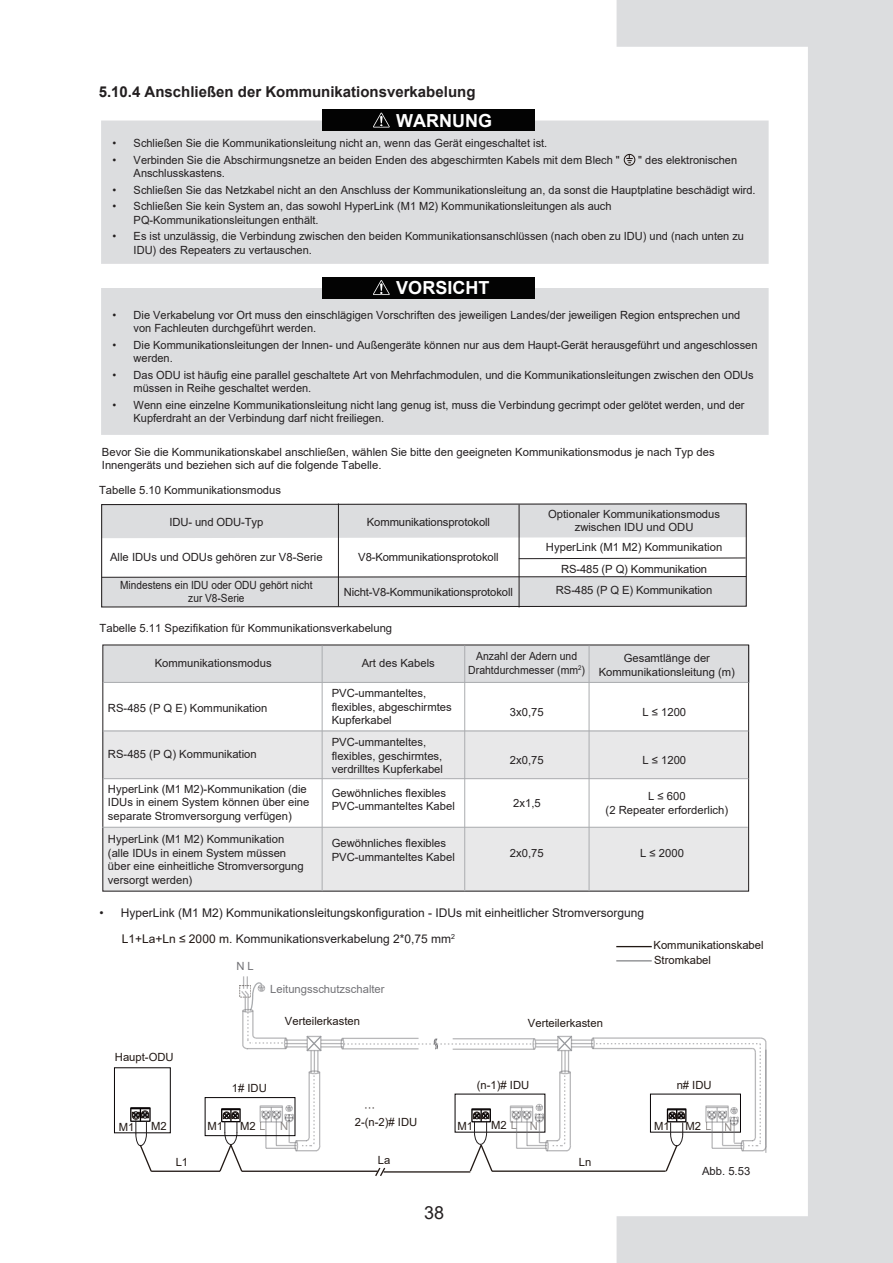
<style>
.page{position:relative;width:893px;height:1263px;background:#fff}
.page>*{position:absolute;margin:0;border:0;box-sizing:border-box;transform-origin:0 0}
.t1{font:700 18px "Arial";color:#fff}
.t2{font:18px "Arial";color:#231f20}
.t3{font:700 15px "Arial";color:#231f20}
.t4{font:12px "Arial";color:#231f20}
.t5{font:11.25px/13.5px "Arial";color:#231f20}
.t6{font:11.25px "Arial";color:#211814}
.t7{font:11.25px/13.5px "Arial";color:#231f20;text-align:center;scale:.9 1}
.t8{font:11.25px/13.5px "Arial";color:#231f20;text-align:center;scale:.93 1}
.t9{font:11.25px "Arial";color:#727276}
.s1{color:#211814}
</style>
<div class="page">
<svg style="left:617px;top:0;width:276px;height:1263px;fill:#dcdddf"></svg>
<div style="left:101px;top:121px;width:668px;height:143px;background:#dcdddf"></div>
<div style="left:322px;top:109px;width:213px;height:22px;background:#030303"></div>
<svg style="left:373px;top:113px;width:17px;height:15px"></svg>
<div style="left:624px;top:154px;width:11px;height:11px;border:1px solid #1e1411;border-radius:50%"></div>
<svg style="left:626px;top:154px;width:7px;height:9px"></svg>
<div style="left:101px;top:288px;width:668px;height:147px;background:#dcdddf"></div>
<div style="left:322px;top:277px;width:213px;height:21px;background:#030303"></div>
<svg style="left:373px;top:280px;width:17px;height:15px"></svg>
<svg style="left:101px;top:503px;width:646px;height:105px"></svg>
<hr style="left:338px;top:504px;width:1px;height:102px;background:#231f20">
<svg style="left:101px;top:576px;width:646px;height:30px;background:#d4d5d7"></svg>
<svg style="left:518px;top:557px;width:228px;height:2px"></svg>
<div style="left:103px;top:827px;width:646px;height:64px;background:#e8e8e9"></div>
<div style="left:103px;top:731px;width:646px;height:48px;background:#e8e8e9"></div>
<div style="left:103px;top:645px;width:646px;height:37px;background:#dcdddf"></div>
<hr style="left:322px;top:645px;width:1px;height:246px;background:#aaacaf">
<hr style="left:464px;top:645px;width:1px;height:246px;background:#aaacaf">
<hr style="left:589px;top:645px;width:1px;height:246px;background:#aaacaf">
<hr style="left:103px;top:731px;width:645px;height:1px;background:#aaacaf">
<hr style="left:103px;top:778px;width:645px;height:1px;background:#aaacaf">
<hr style="left:102px;top:827px;width:646px;height:1px;background:#aaacaf">
<hr style="left:103px;top:682px;width:645px;height:1px;background:#aaacaf">
<div style="left:114px;top:1067px;width:57px;height:66px;border:1px solid #070304"></div>
<div style="left:130px;top:1107px;width:21px;height:15px;border:1px solid #070304"></div>
<svg style="left:131px;top:1108px;width:22px;height:64px"></svg>
<hr style="left:616px;top:946px;width:36px;height:1px;background:#211814">
<hr style="left:616px;top:960px;width:36px;height:1px;background:#86888b">
<hr style="left:151px;top:1170px;width:69px;height:2px;background:#211814">
<svg style="left:218px;top:976px;width:549px;height:201px"></svg>
<div style="left:205px;top:1097px;width:90px;height:39px;border:1px solid #070304"></div>
<hr style="left:519px;top:505px;width:1px;height:102px;background:#231f20">
<h2 class="t3" style="left:99px;top:81px;width:378px">5.10.4 Anschließen der Kommunikationsverkabelung</h2>
<h1 class="t1" style="left:396px;top:108px;width:97px">WARNUNG</h1>
<p class="t5" style="left:112px;top:136px;width:436px">• Schließen Sie die Kommunikationsleitung nicht an, wenn das Gerät eingeschaltet ist.</p>
<p class="t5" style="left:112px;top:153px;width:509px">• Verbinden Sie die Abschirmungsnetze an beiden Enden des abgeschirmten Kabels mit dem Blech "</p>
<p class="t5" style="left:638px;top:153px;width:100px">" des elektronischen</p>
<p class="t5" style="left:134px;top:167px;width:93px">Anschlusskastens.</p>
<p class="t5" style="left:112px;top:183px;width:645px">• Schließen Sie das Netzkabel nicht an den Anschluss der Kommunikationsleitung an, da sonst die Hauptplatine beschädigt wird.</p>
<p class="t5" style="left:134px;top:200px;width:479px;text-indent:-21px">• Schließen Sie kein System an, das sowohl HyperLink (M1 M2) Kommunikationsleitungen als auch<br>PQ-Kommunikationsleitungen enthält.</p>
<p class="t5" style="left:134px;top:230px;width:612px;text-indent:-21px">• Es ist unzulässig, die Verbindung zwischen den beiden Kommunikationsanschlüssen (nach oben zu IDU) und (nach unten zu<br>IDU) des Repeaters zu vertauschen.</p>
<h1 class="t1" style="left:396px;top:275px;width:95px">VORSICHT</h1>
<p class="t5" style="left:134px;top:308px;width:608px;text-indent:-21px">• Die Verkabelung vor Ort muss den einschlägigen Vorschriften des jeweiligen Landes/der jeweiligen Region entsprechen und von Fachleuten durchgeführt werden.</p>
<p class="t5" style="left:134px;top:338px;width:625px;text-indent:-21px">• Die Kommunikationsleitungen der Innen- und Außengeräte können nur aus dem Haupt-Gerät herausgeführt und angeschlossen werden.</p>
<p class="t5" style="left:134px;top:368px;width:622px;text-indent:-21px">• Das ODU ist häufig eine parallel geschaltete Art von Mehrfachmodulen, und die Kommunikationsleitungen zwischen den ODUs müssen in Reihe geschaltet werden.</p>
<p class="t5" style="left:134px;top:398px;width:612px;text-indent:-21px">• Wenn eine einzelne Kommunikationsleitung nicht lang genug ist, muss die Verbindung gecrimpt oder gelötet werden, und der<br>Kupferdraht an der Verbindung darf nicht freiliegen.</p>
<p class="t5" style="left:102px;top:445px;width:614px">Bevor Sie die Kommunikationskabel anschließen, wählen Sie bitte den geeigneten Kommunikationsmodus je nach Typ des<br>Innengeräts und beziehen sich auf die folgende Tabelle.</p>
<p class="t5" style="left:99px;top:484px;width:183px">Tabelle 5.10 Kommunikationsmodus</p>
<p class="t5" style="left:169px;top:515px;width:95px">IDU- und ODU-Typ</p>
<p class="t5" style="left:110px;top:550px;width:214px">Alle IDUs und ODUs gehören zur V8-Serie</p>
<p class="t7" style="left:120px;top:578px;width:215px">Mindestens ein IDU oder ODU gehört nicht zur V8-Serie</p>
<p class="t5" style="left:367px;top:515px;width:125px">Kommunikationsprotokoll</p>
<p class="t5" style="left:358px;top:550px;width:142px">V8-Kommunikationsprotokoll</p>
<p class="t5" style="left:344px;top:585px;width:171px">Nicht-V8-Kommunikationsprotokoll</p>
<p class="t5" style="left:100px;top:622px;width:294px">Tabelle 5.11 Spezifikation für Kommunikationsverkabelung</p>
<p class="t5" style="left:548px;top:507px;width:173px;text-align:center">Optionaler Kommunikationsmodus zwischen IDU und ODU</p>
<p class="t5" style="left:546px;top:536px;width:178px;line-height:21.6px;text-align:center">HyperLink (M1 M2) Kommunikation<br>RS-485 (P Q) Kommunikation<br>RS-485 (P Q E) Kommunikation</p>
<p class="t5" style="left:155px;top:656px;width:118px">Kommunikationsmodus</p>
<p class="t5" style="left:362px;top:656px;width:75px">Art des Kabels</p>
<p class="t8" style="left:468px;top:649px;width:127px">Anzahl der Adern und<br>Drahtdurchmesser (mm<sup>2</sup>)</p>
<p class="t5" style="left:599px;top:651px;width:138px;text-align:center">Gesamtlänge der<br>Kommunikationsleitung (m)</p>
<p class="t5" style="left:108px;top:701px;width:161px">RS-485 (P Q E) Kommunikation</p>
<p class="t5" style="left:108px;top:747px;width:150px">RS-485 (P Q) Kommunikation</p>
<p class="t5" style="left:108px;top:782px;width:203px">HyperLink (M1 M2)-Kommunikation (die<br>IDUs in einem System können über eine separate Stromversorgung verfügen)</p>
<p class="t5" style="left:108px;top:832px;width:197px">HyperLink (M1 M2) Kommunikation (alle IDUs in einem System müssen über eine einheitliche Stromversorgung versorgt werden)</p>
<p class="t5" style="left:332px;top:686px;width:122px">PVC-ummanteltes, flexibles, abgeschirmtes<br>Kupferkabel</p>
<p class="t5" style="left:332px;top:735px;width:113px">PVC-ummanteltes, flexibles, geschirmtes, verdrilltes Kupferkabel</p>
<p class="t5" style="left:332px;top:786px;width:125px">Gewöhnliches flexibles<br>PVC-ummanteltes Kabel</p>
<p class="t5" style="left:332px;top:836px;width:125px">Gewöhnliches flexibles<br>PVC-ummanteltes Kabel</p>
<p class="t5" style="left:510px;top:705px;width:35px">3х0,75</p>
<p class="t5" style="left:510px;top:753px;width:35px">2х0,75</p>
<p class="t5" style="left:513px;top:796px;width:29px">2х1,5</p>
<p class="t5" style="left:510px;top:846px;width:35px">2х0,75</p>
<p class="t5" style="left:642px;top:705px;width:45px">L ≤ 1200</p>
<p class="t5" style="left:642px;top:753px;width:45px">L ≤ 1200</p>
<p class="t5" style="left:606px;top:790px;width:124px;text-align:center">L ≤ 600<br>(2 Repeater erforderlich)</p>
<p class="t5" style="left:640px;top:846px;width:45px">L ≤ 2000</p>
<p class="t4" style="left:100px;top:904px;width:546px">• HyperLink (M1 M2) Kommunikationsleitungskonfiguration - IDUs mit einheitlicher Stromversorgung</p>
<p class="t4" style="left:122px;top:931px;width:335px"><span class="s1">L1+La+Ln ≤ 2000 m.</span> Kommunikationsverkabelung 2*0,75 mm<sup>2</sup></p>
<p class="t6" style="left:115px;top:1049px;width:60px">Haupt-ODU</p>
<p class="t9" style="left:236px;top:959px;width:19px">N L</p>
<p class="t9" style="left:270px;top:981px;width:116px">Leitungsschutzschalter</p>
<p class="t6" style="left:285px;top:1013px;width:77px">Verteilerkasten</p>
<p class="t6" style="left:528px;top:1016px;width:77px">Verteilerkasten</p>
<p class="t6" style="left:654px;top:937px;width:112px">Kommunikationskabel</p>
<p class="t6" style="left:654px;top:952px;width:58px">Stromkabel</p>
<p class="t6" style="left:232px;top:1080px;width:37px">1# IDU</p>
<p class="t6" style="left:477px;top:1077px;width:54px">(n-1)# IDU</p>
<p class="t6" style="left:677px;top:1078px;width:37px">n# IDU</p>
<p class="t6" style="left:119px;top:1119px;width:17px">M1</p>
<p class="t6" style="left:151px;top:1118px;width:17px">M2</p>
<p class="t6" style="left:364px;top:1100px;width:13px">···</p>
<p class="t6" style="left:208px;top:1118px;width:17px">M1</p>
<p class="t6" style="left:240px;top:1118px;width:50px">M2L N</p>
<p class="t6" style="left:355px;top:1114px;width:64px">2-(n-2)# IDU</p>
<p class="t6" style="left:176px;top:1154px;width:14px">L1</p>
<p class="t6" style="left:378px;top:1152px;width:14px">La</p>
<p class="t6" style="left:457px;top:1118px;width:17px">M1</p>
<p class="t6" style="left:491px;top:1117px;width:48px">M2L N</p>
<h1 class="t2" style="left:424px;top:1200px;width:22px">38</h1>
<p class="t6" style="left:579px;top:1154px;width:14px">Ln</p>
<p class="t6" style="left:654px;top:1118px;width:17px">M1</p>
<p class="t6" style="left:685px;top:1118px;width:49px">M2L N</p>
<p class="t5" style="left:702px;top:1164px;width:50px">Abb. 5.53</p>
</div>
